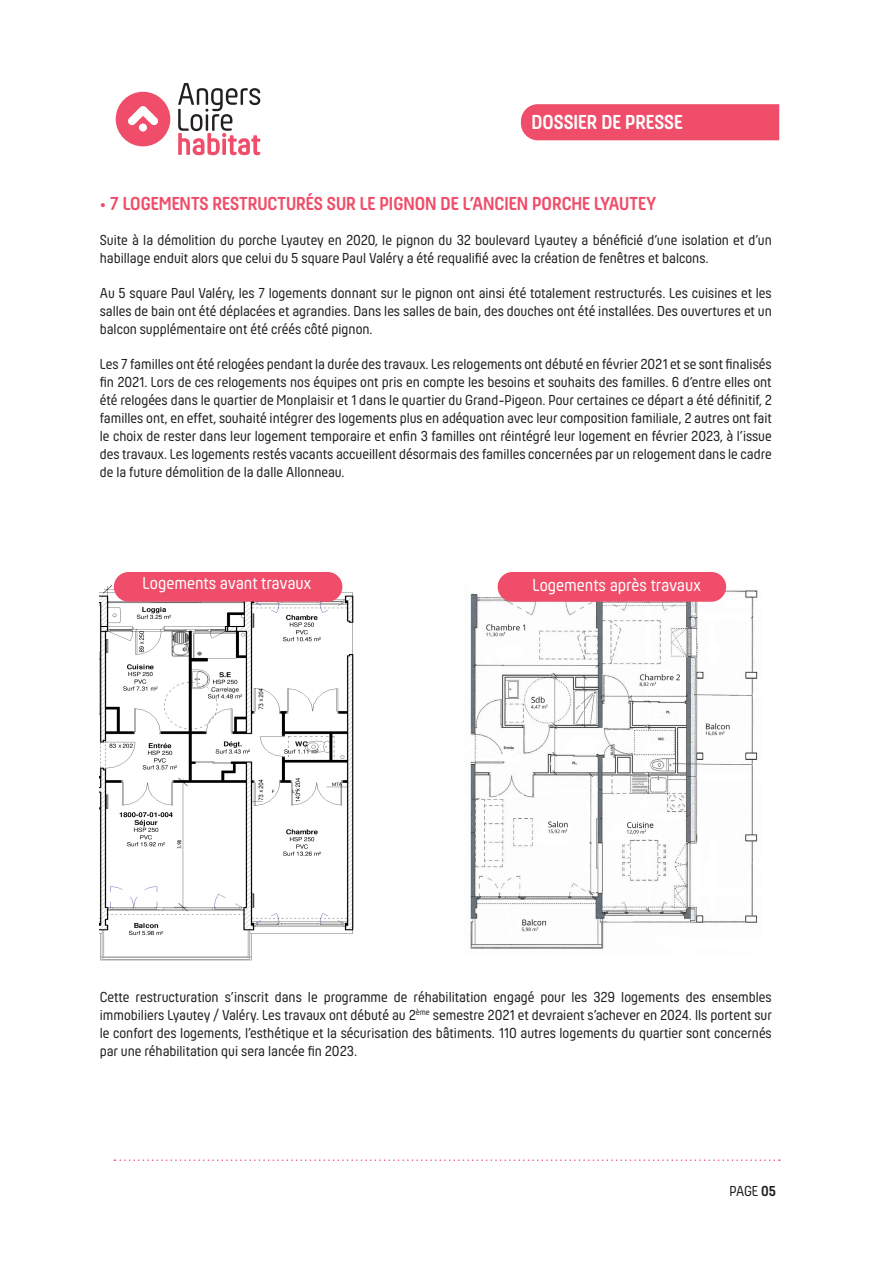
<style>
.page{position:relative;width:893px;height:1263px;background:#fff}
.page>*{position:absolute;margin:0;border:0;box-sizing:border-box;transform-origin:0 0}
.t1{font:700 21px "Hansom FY";color:#fff}
.t2{font:700 19.5px "Hansom FY";color:#ef4d69}
.t3{font:18px "Hansom FY";color:#fff}
.t4{font:15px/18px "Hansom FY";color:#231f20;text-align:justify}
.s1{font-weight:400}
</style>
<div class="page">
<svg style="left:178px;top:83px;width:82px;height:72px"></svg>
<div style="left:116px;top:92px;width:54px;height:54px;background:#ef4d69;border-radius:50%"></div>
<div style="left:139px;top:123px;width:8px;height:9px;background:#fff;border-radius:50%"></div>
<svg style="left:128px;top:106px;width:30px;height:20px"></svg>
<svg style="left:114px;top:1159px;width:666px;height:2px"></svg>
<div style="left:521px;top:104px;width:258px;height:36px;background:#ef4d69"></div>
<img style="left:470px;top:586px;width:288px;height:363px">
<img style="left:99px;top:579px;width:255px;height:382px">
<div style="left:498px;top:572px;width:228px;height:30px;background:#ef4d69;border-radius:15px"></div>
<div style="left:114px;top:572px;width:228px;height:30px;background:#ef4d69;border-radius:15px"></div>
<h1 class="t1" style="left:531px;top:110px;width:153px">DOSSIER DE PRESSE</h1>
<p class="t2" style="left:100px;top:192px;width:558px"><span class="s1">•</span> 7 LOGEMENTS RESTRUCTURÉS SUR LE PIGNON DE L’ANCIEN PORCHE LYAUTEY</p>
<p class="t4" style="left:100px;top:230px;width:673px">Suite à la démolition du porche Lyautey en 2020, le pignon du 32 boulevard Lyautey a bénéficié d’une isolation et d’un habillage enduit alors que celui du 5 square Paul Valéry a été requalifié avec la création de fenêtres et balcons.</p>
<p class="t4" style="left:100px;top:283px;width:673px">Au 5 square Paul Valéry, les 7 logements donnant sur le pignon ont ainsi été totalement restructurés. Les cuisines et les salles de bain ont été déplacées et agrandies. Dans les salles de bain, des douches ont été installées. Des ouvertures et un balcon supplémentaire ont été créés côté pignon.</p>
<p class="t4" style="left:100px;top:354px;width:674px">Les 7 familles ont été relogées pendant la durée des travaux. Les relogements ont débuté en février 2021 et se sont finalisés fin 2021. Lors de ces relogements nos équipes ont pris en compte les besoins et souhaits des familles. 6 d’entre elles ont été relogées dans le quartier de Monplaisir et 1 dans le quartier du Grand-Pigeon. Pour certaines ce départ a été définitif, 2 familles ont, en effet, souhaité intégrer des logements plus en adéquation avec leur composition familiale, 2 autres ont fait le choix de rester dans leur logement temporaire et enfin 3 familles ont réintégré leur logement en février 2023, à l’issue des travaux. Les logements restés vacants accueillent désormais des familles concernées par un relogement dans le cadre de la future démolition de la dalle Allonneau.</p>
<p class="t3" style="left:143px;top:573px;width:170px">Logements avant travaux</p>
<p class="t3" style="left:532px;top:574px;width:170px">Logements après travaux</p>
<p class="t4" style="left:100px;top:988px;width:674px">Cette restructuration s’inscrit dans le programme de réhabilitation engagé pour les 329 logements des ensembles immobiliers Lyautey / Valéry. Les travaux ont débuté au 2<sup>ème</sup> semestre 2021 et devraient s’achever en 2024. Ils portent sur le confort des logements, l’esthétique et la sécurisation des bâtiments. 110 autres logements du quartier sont concernés par une réhabilitation qui sera lancée fin 2023.</p>
</div>
